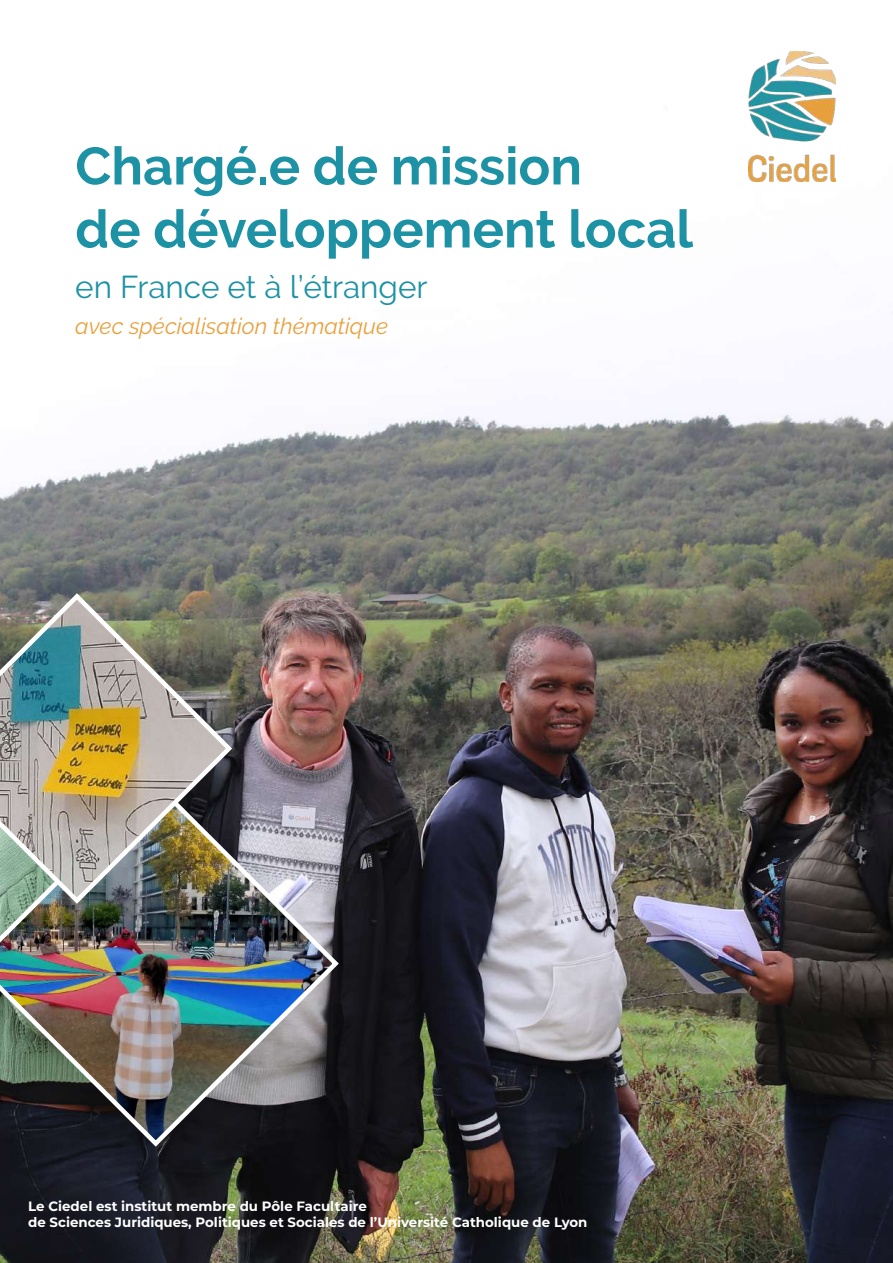
<style>
.page{position:relative;width:893px;height:1263px;background:#fff}
.page>*{position:absolute;margin:0;border:0;box-sizing:border-box;transform-origin:0 0}
.t1{font:700 52.5px/63px "Raleway";color:#1d92a4}
.t2{font:31.5px "Raleway";color:#1d92a4}
.t3{font:italic 22.5px "Raleway";color:#eaa03e}
.t4{font:700 13.5px/16.2px "Montserrat";color:#fff}
</style>
<div class="page">
<img style="left:0;top:312px;width:893px;height:951px">
<img style="left:0;top:777px;width:342px;height:373px">
<img style="left:0;top:590px;width:235px;height:317px">
<img style="left:748px;top:51px;width:88px;height:131px">
<h1 class="t1" style="left:75px;top:135px;width:619px">Chargé.e de mission<br>de développement local</h1>
<h2 class="t2" style="left:75px;top:269px;width:354px">en France et à l’étranger</h2>
<h3 class="t3" style="left:75px;top:313px;width:314px">avec spécialisation thématique</h3>
<p class="t4" style="left:28px;top:1197px;width:561px">Le Ciedel est institut membre du Pôle Facultaire<br>de Sciences Juridiques, Politiques et Sociales de l’Université Catholique de Lyon</p>
</div>
